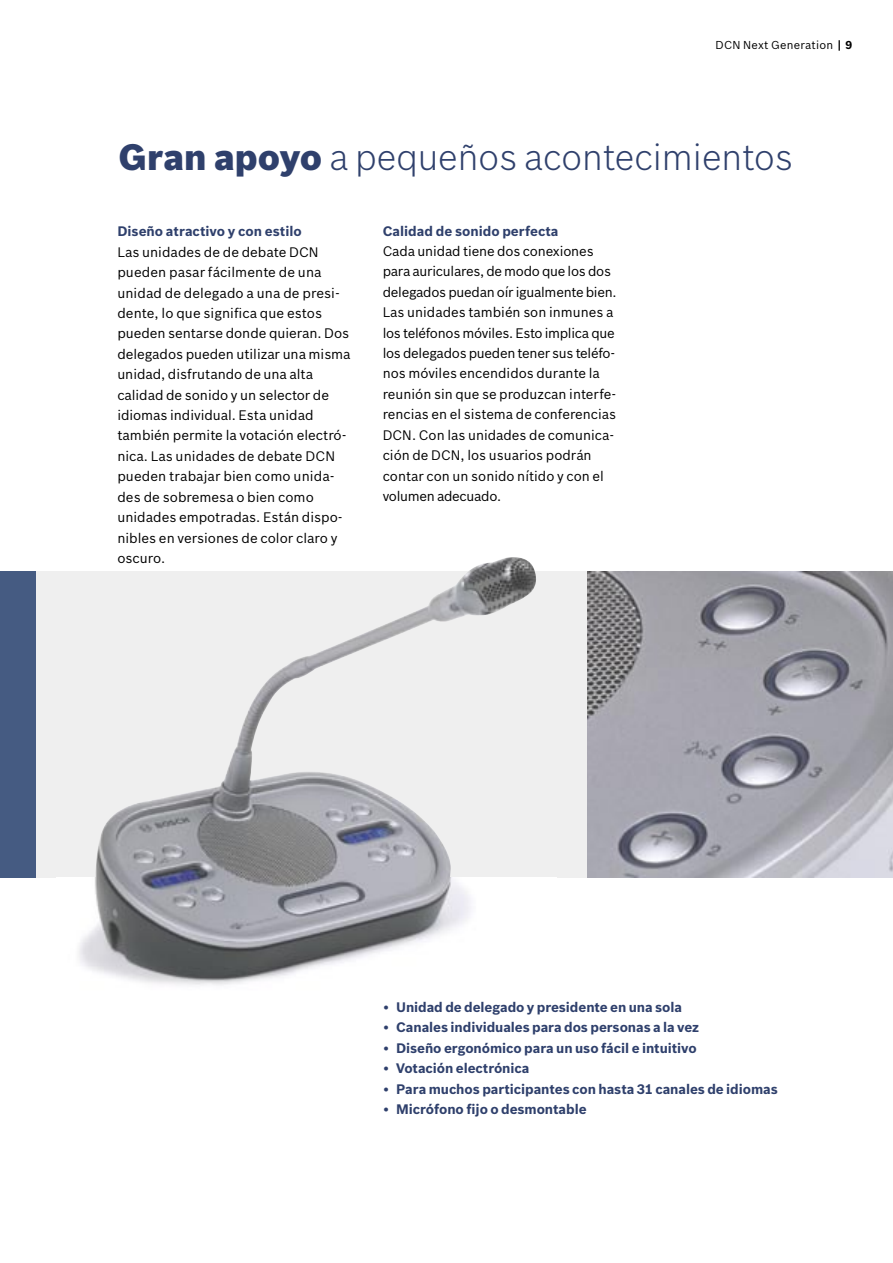
<style>
.page{position:relative;width:893px;height:1263px;background:#fff}
.page>*{position:absolute;margin:0;border:0;box-sizing:border-box;transform-origin:0 0}
.Intro_16_7_2_Bosch_Gray{font:300 36px "Bosch Sans";color:#2f406c}
.Copy_9_4_8{font:13.5px/20.4px "Bosch Sans";color:#000}
.Copy_9_4_8-2{font:700 13.5px "Bosch Sans";letter-spacing:-.005em;color:#2f406c}
.t1{font:11.25px "Bosch Sans";letter-spacing:.02em;color:#000}
.s1{font-weight:700}
.s2{font-weight:900}
</style>
<div class="page">
<img style="left:587px;top:571px;width:306px;height:306px">
<div style="left:36px;top:571px;width:551px;height:307px;background:#efefef"></div>
<div style="left:0;top:571px;width:36px;height:307px;background:#455b82"></div>
<img style="left:95px;top:557px;width:445px;height:321px">
<img style="left:79px;top:878px;width:392px;height:107px">
<p class="t1" style="left:715px;top:38px;width:138px">DCN Next Generation <span class="s1">| 9</span></p>
<p class="Intro_16_7_2_Bosch_Gray" style="left:118px;top:135px;width:676px"><span class="s2">Gran apoyo</span> a pequeños acontecimientos</p>
<p class="Copy_9_4_8-2" style="left:117px;top:223px;width:186px">Diseño atractivo y con estilo</p>
<p class="Copy_9_4_8" style="left:117px;top:241px;width:235px">Las unidades de de debate DCN pueden pasar fácilmente de una unidad de delegado a una de presi&shy;dente, lo que significa que estos pueden sentarse donde quieran. Dos delegados pueden utilizar una misma unidad, disfrutando de una alta calidad de sonido y un selector de idiomas individual. Esta unidad también permite la votación electró&shy;nica. Las unidades de debate DCN pueden trabajar bien como unida&shy;des de sobremesa o bien como unidades empotradas. Están dispo&shy;nibles en versiones de color claro y oscuro.</p>
<p class="Copy_9_4_8-2" style="left:383px;top:222px;width:177px">Calidad de sonido perfecta</p>
<p class="Copy_9_4_8" style="left:383px;top:241px;width:235px">Cada unidad tiene dos conexiones para auriculares, de modo que los dos delegados puedan oír igualmente bien.<br>Las unidades también son inmunes a los teléfonos móviles. Esto implica que los delegados pueden tener sus teléfo&shy;nos móviles encendidos durante la reunión sin que se produzcan interfe&shy;rencias en el sistema de conferencias DCN. Con las unidades de comunica&shy;ción de DCN, los usuarios podrán contar con un sonido nítido y con el volumen adecuado.</p>
<p class="Copy_9_4_8-2" style="left:383px;top:999px;width:300px">• Unidad de delegado y presidente en una sola</p>
<p class="Copy_9_4_8-2" style="left:383px;top:1019px;width:317px">• Canales individuales para dos personas a la vez</p>
<p class="Copy_9_4_8-2" style="left:383px;top:1039px;width:315px">• Diseño ergonómico para un uso fácil e intuitivo</p>
<p class="Copy_9_4_8-2" style="left:383px;top:1060px;width:148px">• Votación electrónica</p>
<p class="Copy_9_4_8-2" style="left:383px;top:1080px;width:396px">• Para muchos participantes con hasta 31 canales de idiomas</p>
<p class="Copy_9_4_8-2" style="left:383px;top:1101px;width:205px">• Micrófono fijo o desmontable</p>
</div>
